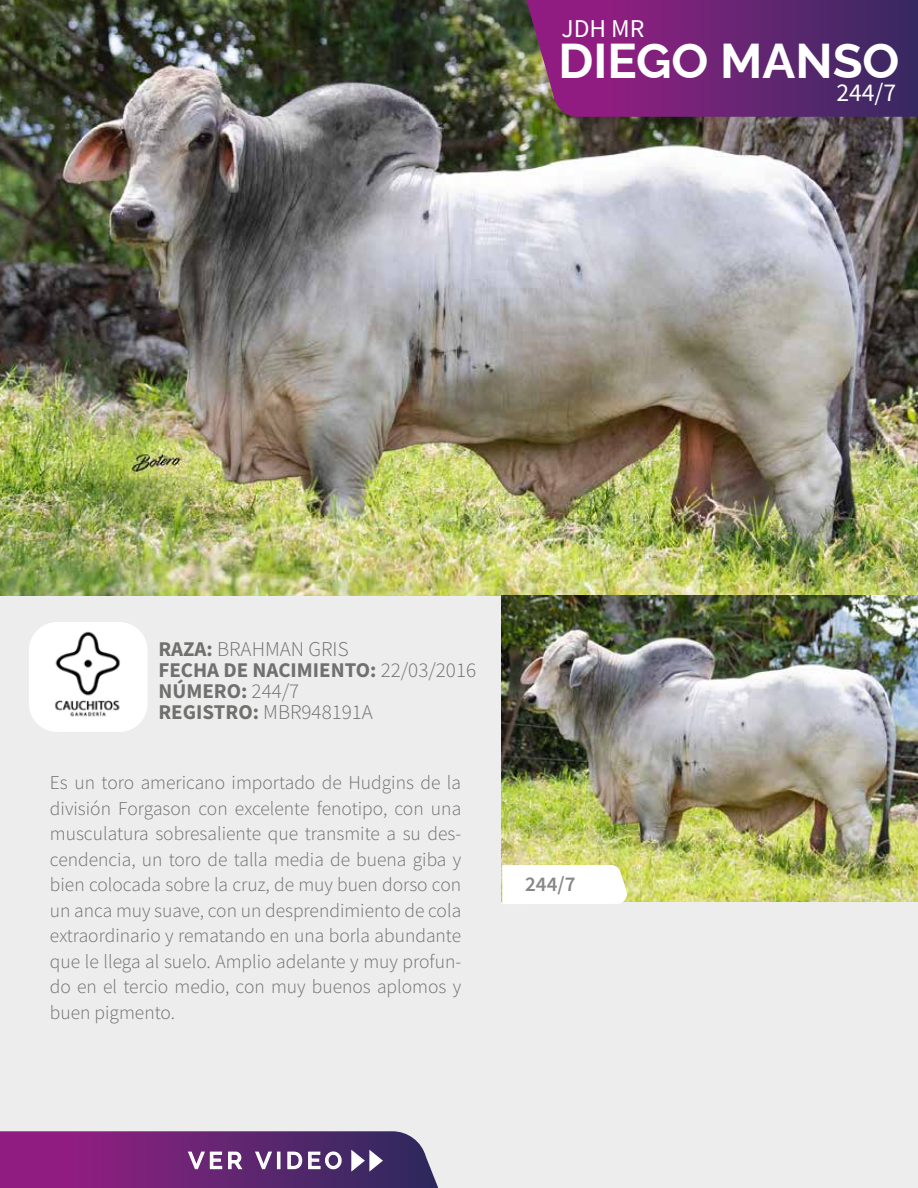
<style>
.page{position:relative;width:918px;height:1188px;background:#fff}
.page>*{position:absolute;margin:0;border:0;box-sizing:border-box;transform-origin:0 0}
.t1{font:700 48.9px "Raleway";color:#fff}
.t2{font:25.65px "Source Sans Pro";color:#fff}
.t3{font:500 22.65px "Raleway";letter-spacing:.2em;color:#fff}
.t4{font:700 21px/21px "Source Sans Pro";color:#70706f}
.t5{font:600 21px "Source Sans Pro";color:#878787}
.t6{font:300 19.5px/25.5px "Source Sans Pro";color:#70706f;text-align:justify}
.s1{font-weight:300}
</style>
<div class="page">
<img style="left:0;top:0;width:918px;height:596px">
<div style="left:0;top:596px;width:918px;height:592px;background:#ededed"></div>
<img style="left:502px;top:596px;width:416px;height:306px">
<svg style="left:526px;top:0;width:392px;height:117px;background:#6a2771"></svg>
<div style="left:502px;top:865px;width:126px;height:39px;background:#fff"></div>
<img style="left:29px;top:622px;width:118px;height:110px">
<svg style="left:0;top:1131px;width:438px;height:57px;background:#73337d"></svg>
<h2 class="t2" style="left:561px;top:13px;width:85px">JDH MR</h2>
<h1 class="t1" style="left:559px;top:21px;width:343px">DIEGO MANSO</h1>
<h2 class="t2" style="left:836px;top:76px;width:61px">244/7</h2>
<p class="t4" style="left:158px;top:639px;width:319px">RAZA: <span class="s1">BRAHMAN GRIS<br></span>FECHA DE NACIMIENTO: <span class="s1">22/03/2016<br></span>NÚMERO: <span class="s1">244/7<br></span>REGISTRO: <span class="s1">MBR948191A</span></p>
<p class="t6" style="left:50px;top:770px;width:413px">Es un toro americano importado de Hudgins de la división Forgason con excelente fenotipo, con una musculatura sobresaliente que transmite a su des&shy;cendencia, un toro de talla media de buena giba y bien colocada sobre la cruz, de muy buen dorso con un anca muy suave, con un desprendimiento de cola extraordinario y rematando en una borla abundante que le llega al suelo. Amplio adelante y muy profun&shy;do en el tercio medio, con muy buenos aplomos y buen pigmento.</p>
<p class="t5" style="left:525px;top:870px;width:52px">244/7</p>
<p class="t3" style="left:189px;top:1142px;width:155px">VER VIDEO</p>
</div>
